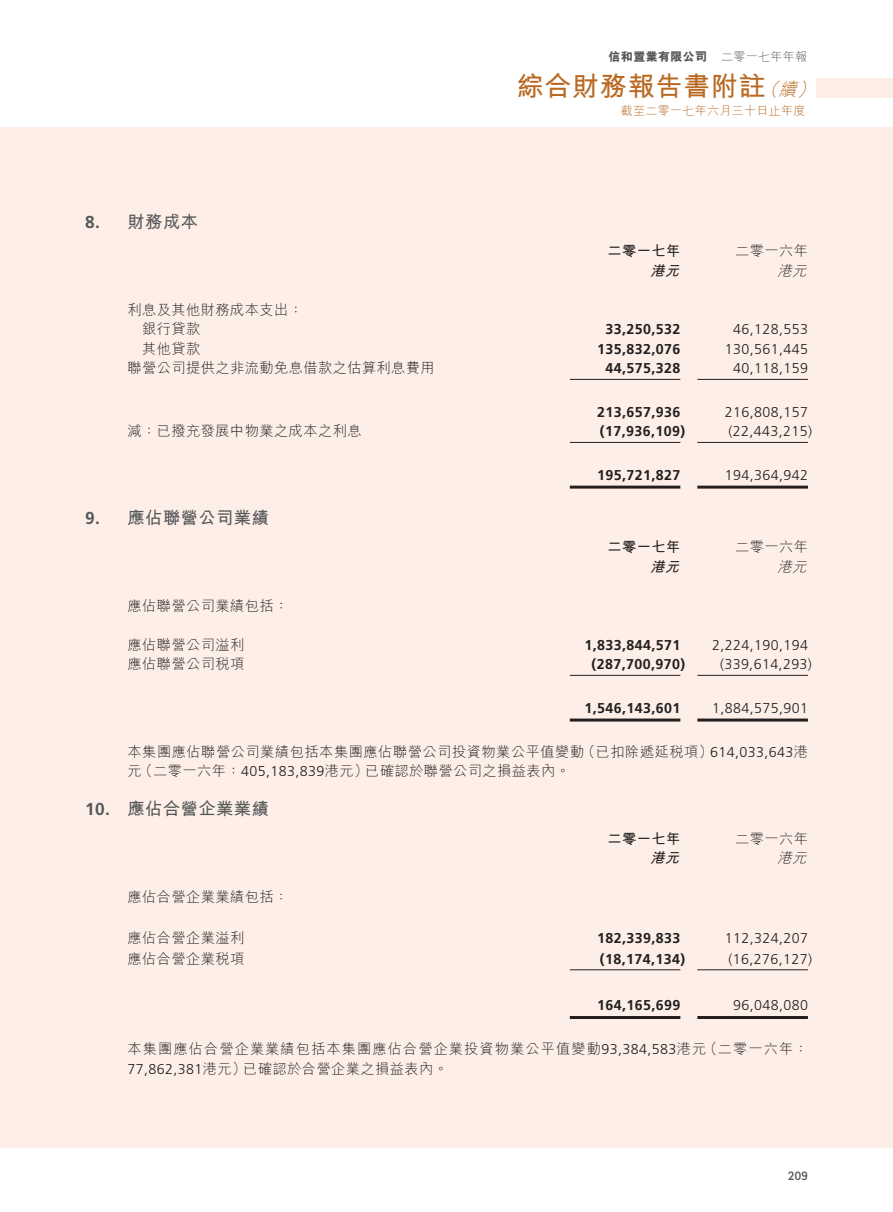
<style>
.page{position:relative;width:893px;height:1212px;background:#fff}
.page>*{position:absolute;margin:0;border:0;box-sizing:border-box;transform-origin:0 0}
.t1{font:700 27px "M Hei HK";letter-spacing:.03em;color:#b96922}
.t2{font:700 17.25px "M Hei HK";letter-spacing:.03em;color:#57585a}
.t3{font:300 14.25px/19.5px "M Hei HK";letter-spacing:.03em;color:#231f20}
.t4{font:700 14.25px "Frutiger LT Std";letter-spacing:.03em;color:#231f20}
.t5{font:300 14.25px "Frutiger LT Std";letter-spacing:.03em;color:#231f20}
.t6{font:300 14.25px/19.5px "M Hei HK";letter-spacing:.075em;color:#231f20}
.t7{font:700 14.25px "M Hei HK";letter-spacing:.03em;color:#231f20}
.t8{font:italic 700 14.25px "M Hei HK";color:#231f20}
.t9{font:italic 300 14.25px "M Hei HK";color:#231f20}
.t10{font:300 12px "M Hei HK";letter-spacing:.03em;color:#b96922}
.t11{font:800 12px "M Hei HK";letter-spacing:.03em;color:#57585a}
.t12{font:12px "BNPP Sans";color:#57585a}
.s1{font-weight:300}
.s2{font-weight:300;font-style:italic;font-size:18px}
.s3{font-family:"Frutiger LT Std"}
</style>
<div class="page">
<div style="left:0;top:128px;width:893px;height:1020px;background:#fdefe8"></div>
<div style="left:816px;top:79px;width:77px;height:19px;background:#fdefe8"></div>
<hr style="left:570px;top:379px;width:110px;height:1px;background:#231f20">
<hr style="left:697px;top:379px;width:111px;height:1px;background:#231f20">
<hr style="left:570px;top:442px;width:110px;height:1px;background:#231f20">
<hr style="left:697px;top:442px;width:111px;height:1px;background:#231f20">
<hr style="left:570px;top:486px;width:110px;height:3px;background:#231f20">
<hr style="left:697px;top:486px;width:111px;height:3px;background:#231f20">
<hr style="left:570px;top:675px;width:110px;height:1px;background:#231f20">
<hr style="left:697px;top:675px;width:111px;height:1px;background:#231f20">
<hr style="left:570px;top:718px;width:110px;height:3px;background:#231f20">
<hr style="left:697px;top:718px;width:111px;height:3px;background:#231f20">
<hr style="left:570px;top:969px;width:110px;height:1px;background:#231f20">
<hr style="left:697px;top:969px;width:111px;height:1px;background:#231f20">
<hr style="left:570px;top:1016px;width:110px;height:3px;background:#231f20">
<hr style="left:697px;top:1016px;width:111px;height:3px;background:#231f20">
<p class="t11" style="left:609px;top:48px;width:200px">信和置業有限公司 <span class="s1">二零一七年年報</span></p>
<h1 class="t1" style="left:517px;top:67px;width:306px">綜合財務報告書附註<span class="s2">（續）</span></h1>
<p class="t2" style="left:85px;top:209px;width:114px"><span class="s3">8.</span> 財務成本</p>
<p class="t3" style="left:142px;top:299px;width:162px;text-indent:-15px">利息及其他財務成本支出：銀行貸款</p>
<p class="t10" style="left:621px;top:102px;width:186px">截至二零一七年六月三十日止年度</p>
<p class="t7" style="left:607px;top:241px;width:74px">二零一七年</p>
<p class="t3" style="left:735px;top:241px;width:74px">二零一六年</p>
<p class="t8" style="left:650px;top:260px;width:35px">港元</p>
<p class="t9" style="left:778px;top:261px;width:35px">港元</p>
<p class="t4" style="left:605px;top:321px;width:76px">33,250,532</p>
<p class="t5" style="left:733px;top:321px;width:76px">46,128,553</p>
<p class="t3" style="left:142px;top:338px;width:60px">其他貸款</p>
<p class="t4" style="left:597px;top:341px;width:85px">135,832,076</p>
<p class="t5" style="left:725px;top:341px;width:85px">130,561,445</p>
<p class="t3" style="left:128px;top:358px;width:309px">聯營公司提供之非流動免息借款之估算利息費用</p>
<p class="t4" style="left:605px;top:360px;width:76px">44,575,328</p>
<p class="t5" style="left:733px;top:360px;width:76px">40,118,159</p>
<p class="t4" style="left:597px;top:404px;width:85px">213,657,936</p>
<p class="t5" style="left:725px;top:404px;width:85px">216,808,157</p>
<p class="t3" style="left:128px;top:421px;width:235px">減：已撥充發展中物業之成本之利息</p>
<p class="t4" style="left:600px;top:423px;width:87px">(17,936,109)</p>
<p class="t5" style="left:728px;top:423px;width:85px">(22,443,215)</p>
<p class="t4" style="left:597px;top:467px;width:85px">195,721,827</p>
<p class="t5" style="left:725px;top:467px;width:85px">194,364,942</p>
<p class="t2" style="left:85px;top:505px;width:185px"><span class="s3">9.</span> 應佔聯營公司業績</p>
<p class="t7" style="left:607px;top:537px;width:74px">二零一七年</p>
<p class="t3" style="left:735px;top:537px;width:74px">二零一六年</p>
<p class="t8" style="left:650px;top:556px;width:35px">港元</p>
<p class="t9" style="left:778px;top:557px;width:35px">港元</p>
<p class="t3" style="left:128px;top:595px;width:162px">應佔聯營公司業績包括：</p>
<p class="t3" style="left:128px;top:634px;width:118px">應佔聯營公司溢利</p>
<p class="t4" style="left:584px;top:636px;width:97px">1,833,844,571</p>
<p class="t5" style="left:712px;top:637px;width:97px">2,224,190,194</p>
<p class="t3" style="left:128px;top:654px;width:118px">應佔聯營公司稅項</p>
<p class="t4" style="left:592px;top:656px;width:95px">(287,700,970)</p>
<p class="t5" style="left:720px;top:656px;width:93px">(339,614,293)</p>
<p class="t4" style="left:584px;top:699px;width:97px">1,546,143,601</p>
<p class="t5" style="left:712px;top:700px;width:97px">1,884,575,901</p>
<p class="t3" style="left:128px;top:741px;width:682px">本集團應佔聯營公司業績包括本集團應佔聯營公司投資物業公平值變動（已扣除遞延稅項）<span class="s3">614,033,643</span>港元（二零一六年：<span class="s3">405,183,839</span>港元）已確認於聯營公司之損益表內。</p>
<p class="t2" style="left:85px;top:796px;width:185px"><span class="s3">10.</span> 應佔合營企業業績</p>
<p class="t7" style="left:607px;top:828px;width:74px">二零一七年</p>
<p class="t3" style="left:735px;top:828px;width:74px">二零一六年</p>
<p class="t8" style="left:650px;top:848px;width:35px">港元</p>
<p class="t9" style="left:778px;top:848px;width:35px">港元</p>
<p class="t3" style="left:128px;top:887px;width:162px">應佔合營企業業績包括：</p>
<p class="t3" style="left:128px;top:927px;width:118px">應佔合營企業溢利</p>
<p class="t4" style="left:597px;top:929px;width:85px">182,339,833</p>
<p class="t5" style="left:725px;top:930px;width:85px">112,324,207</p>
<p class="t3" style="left:128px;top:948px;width:118px">應佔合營企業稅項</p>
<p class="t4" style="left:600px;top:950px;width:87px">(18,174,134)</p>
<p class="t5" style="left:728px;top:951px;width:85px">(16,276,127)</p>
<p class="t4" style="left:597px;top:997px;width:85px">164,165,699</p>
<p class="t5" style="left:733px;top:997px;width:76px">96,048,080</p>
<p class="t6" style="left:128px;top:1039px;width:682px">本集團應佔合營企業業績包括本集團應佔合營企業投資物業公平值變動<span class="s3">93,384,583</span>港元（二零一六年：<br><span class="s3">77,862,381</span>港元）已確認於合營企業之損益表內。</p>
<p class="t12" style="left:788px;top:1167px;width:21px">209</p>
</div>
